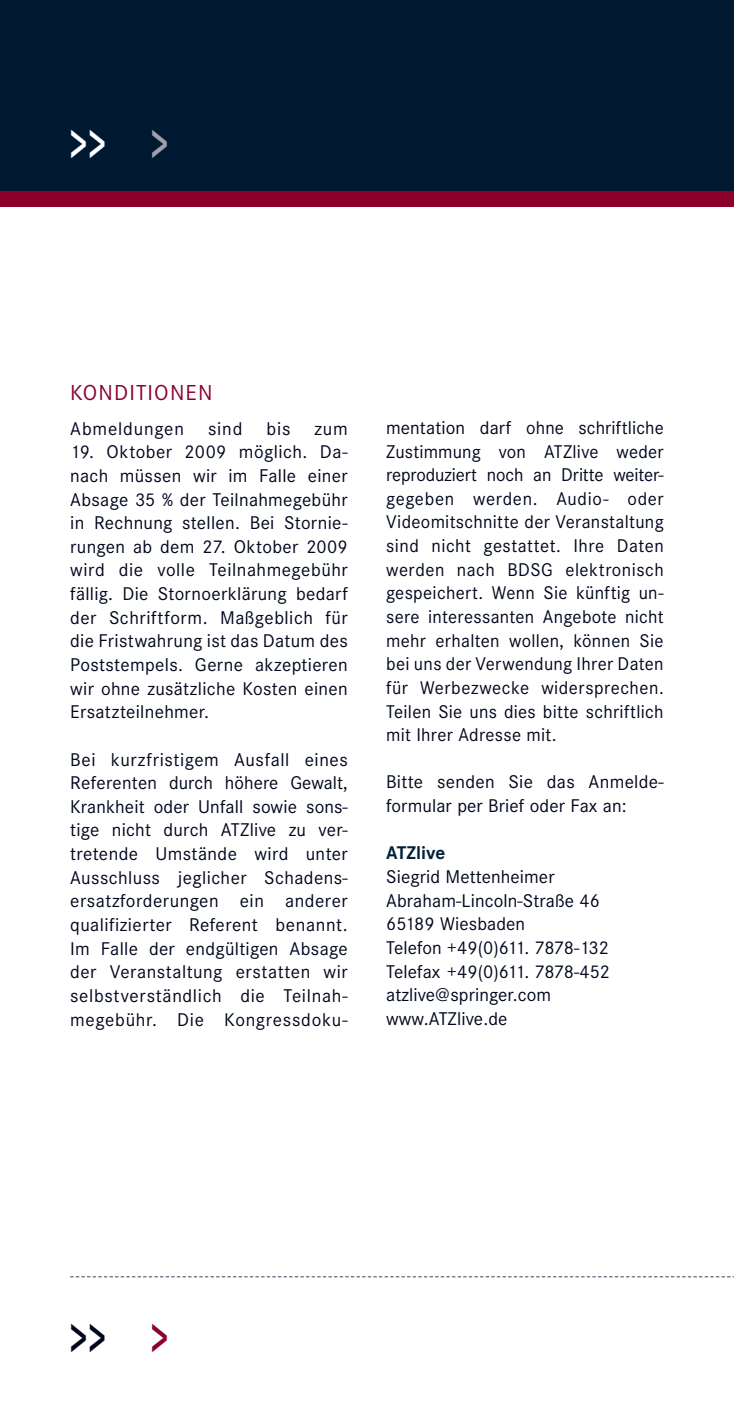
<style>
.page{position:relative;width:734px;height:1423px;background:#fff}
.page>*{position:absolute;margin:0;border:0;box-sizing:border-box;transform-origin:0 0}
.t1{font:600 56.25px "Corporate S";color:#00071d;scale:.6 1}
.t2{font:600 56.25px "Corporate S";color:#fff;scale:.6 1}
.t3{font:22.5px "Corporate S";letter-spacing:.05em;color:#8b002c}
.t4{font:19.12px/23.6px "Corporate S";letter-spacing:.015em;color:#00071d;text-align:justify}
.t5{font:19.12px "Corporate S";letter-spacing:.04em;color:#00071d}
.t6{font:700 19.12px "Corporate S";letter-spacing:.005em;color:#032238}
.s1{color:#9ba1af}
.s2{color:#8b002c}
</style>
<div class="page">
<svg style="left:70px;top:1276px;width:663px;height:1px"></svg>
<div style="left:0;top:0;width:733px;height:191px;background:#001930"></div>
<div style="left:0;top:191px;width:733px;height:16px;background:#8b002c"></div>
<h1 class="t2" style="left:70px;top:122px;width:165px">&gt;&gt; <span class="s1">&gt;</span></h1>
<p class="t3" style="left:70px;top:383px;width:144px">KONDITIONEN</p>
<p class="t5" style="left:70px;top:421px;width:115px">Abmeldungen</p>
<p class="t4" style="left:208px;top:418px;width:36px">sind</p>
<p class="t4" style="left:266px;top:418px;width:25px">bis</p>
<p class="t4" style="left:314px;top:418px;width:35px">zum</p>
<p class="t4" style="left:70px;top:442px;width:279px">19. Oktober 2009 möglich. Da&shy;nach müssen wir im Falle einer Absage 35 % der Teilnahmegebühr in Rechnung stellen. Bei Stornie&shy;rungen ab dem 27. Oktober 2009 wird die volle Teilnahmegebühr fällig. Die Stornoerklärung bedarf der Schriftform. Maßgeblich für die Fristwahrung ist das Datum des Poststempels. Gerne akzeptieren wir ohne zusätzliche Kosten einen Ersatzteilnehmer.</p>
<p class="t4" style="left:70px;top:749px;width:279px">Bei kurzfristigem Ausfall eines Referenten durch höhere Gewalt, Krankheit oder Unfall sowie sons&shy;tige nicht durch ATZlive zu ver&shy;tretende Umstände wird unter Ausschluss jeglicher Schadens&shy;ersatzforderungen ein anderer qualifizierter Referent benannt.<br>Im Falle der endgültigen Absage der Veranstaltung erstatten wir selbstverständlich die Teilnah&shy;megebühr. Die Kongressdoku-</p>
<p class="t4" style="left:386px;top:417px;width:279px">mentation darf ohne schriftliche Zustimmung von ATZlive weder reproduziert noch an Dritte weiter&shy;gegeben werden. Audio- oder Videomitschnitte der Veranstaltung sind nicht gestattet. Ihre Daten werden nach BDSG elektronisch gespeichert. Wenn Sie künftig un&shy;sere interessanten Angebote nicht mehr erhalten wollen, können Sie bei uns der Verwendung Ihrer Daten für Werbezwecke widersprechen.<br>Teilen Sie uns dies bitte schriftlich mit Ihrer Adresse mit.</p>
<p class="t4" style="left:386px;top:772px;width:279px">Bitte senden Sie das Anmelde&shy;formular per Brief oder Fax an:</p>
<p class="t6" style="left:386px;top:845px;width:61px">ATZlive</p>
<p class="t4" style="left:386px;top:866px;width:225px;text-align:left">Siegrid Mettenheimer<br>Abraham-Lincoln-Straße 46<br>65189 Wiesbaden<br>Telefon +49(0)611. 7878-132<br>Telefax +49(0)611. 7878-452 atzlive@springer.com www.ATZlive.de</p>
<h1 class="t1" style="left:70px;top:1315px;width:165px">&gt;&gt; <span class="s2">&gt;</span></h1>
</div>
